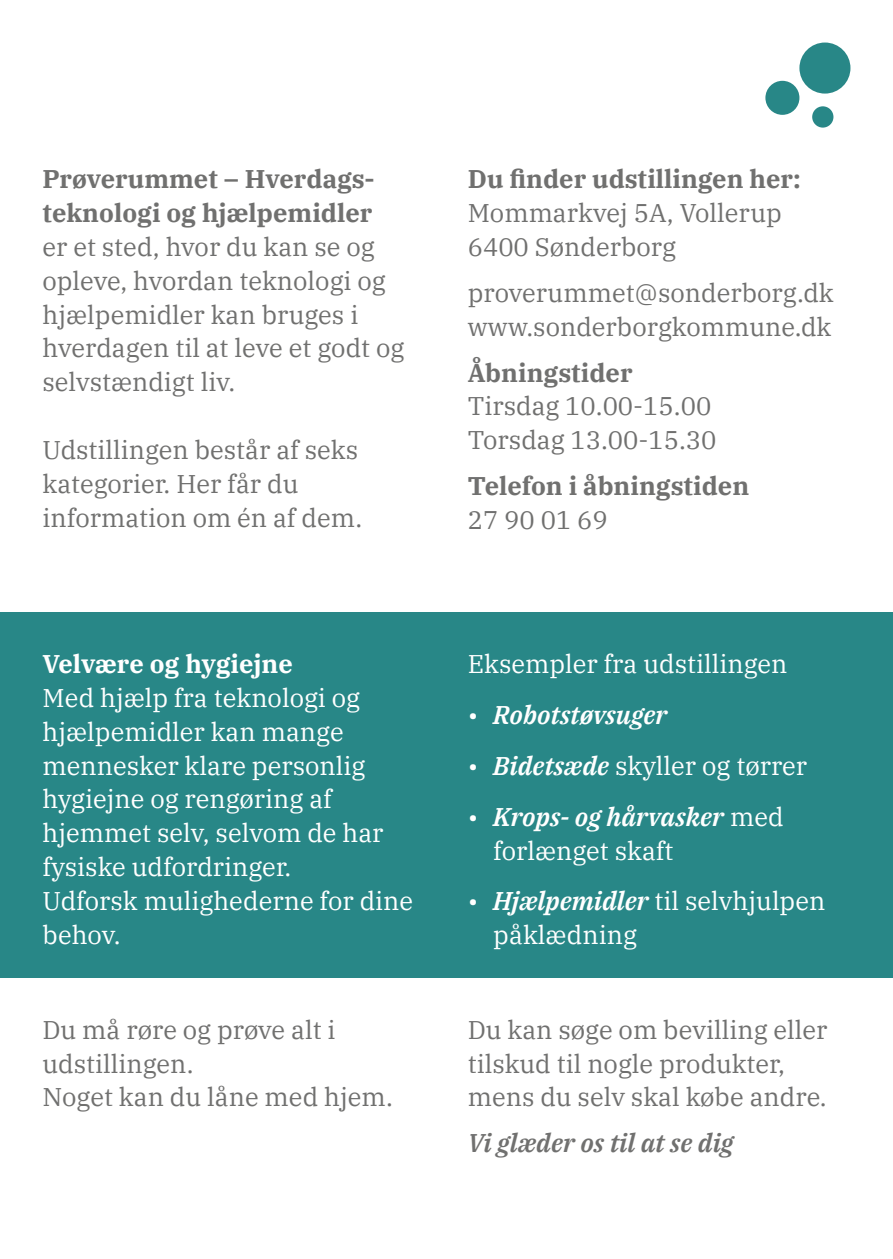
<style>
.page{position:relative;width:893px;height:1259px;background:#fff}
.page>*{position:absolute;margin:0;border:0;box-sizing:border-box;transform-origin:0 0}
.Postkort_B{font:25.5px/33.9px "IBM Plex Serif";color:#70706f}
.Postkort_B_Negativ{font:25.5px/33.9px "IBM Plex Serif";color:#fff}
.Postkort_M{font:700 25.5px "IBM Plex Serif";color:#70706f}
.Postkort_B-2{font:italic 600 25.5px "IBM Plex Serif";color:#70706f}
.Postkort_M-2{font:700 25.5px "IBM Plex Serif";color:#fff}
.t1{font:italic 600 25.5px "IBM Plex Serif";letter-spacing:-.005em;color:#fff}
.s1{font-weight:700}
.s2{font-weight:400;font-style:normal}
.s3{font-weight:600;font-style:italic}
</style>
<div class="page">
<div style="left:0;top:612px;width:893px;height:366px;background:#288787"></div>
<div style="left:765px;top:81px;width:34px;height:34px;background:#288787;border-radius:50%"></div>
<div style="left:812px;top:106px;width:21px;height:22px;background:#288787;border-radius:50%"></div>
<div style="left:799px;top:43px;width:51px;height:51px;background:#288787;border-radius:50%"></div>
<p class="Postkort_B" style="left:43px;top:160px;width:363px"><span class="s1">Prøverummet – Hverdags&shy;teknologi og hjælpemidler<br></span>er et sted, hvor du kan se og opleve, hvordan teknologi og hjælpemidler kan bruges i hverdagen til at leve et godt og selvstændigt liv.</p>
<p class="Postkort_B" style="left:43px;top:431px;width:317px">Udstillingen består af seks</p>
<p class="Postkort_B" style="left:43px;top:465px;width:257px">kategorier. Her får du</p>
<p class="Postkort_B" style="left:43px;top:499px;width:321px">information om én af dem.</p>
<p class="Postkort_M" style="left:468px;top:159px;width:335px">Du finder udstillingen her:</p>
<p class="Postkort_B" style="left:468px;top:194px;width:316px">Mommarkvej 5A, Vollerup</p>
<p class="Postkort_B" style="left:468px;top:228px;width:210px">6400 Sønderborg</p>
<p class="Postkort_B" style="left:468px;top:273px;width:368px">proverummet@sonderborg.dk</p>
<p class="Postkort_B" style="left:468px;top:307px;width:365px">www.sonderborgkommune.dk</p>
<p class="Postkort_M" style="left:468px;top:352px;width:166px">Åbningstider</p>
<p class="Postkort_B" style="left:468px;top:387px;width:245px">Tirsdag 10.00-15.00</p>
<p class="Postkort_B" style="left:468px;top:421px;width:250px">Torsdag 13.00-15.30</p>
<p class="Postkort_M" style="left:468px;top:466px;width:283px">Telefon i åbningstiden</p>
<p class="Postkort_B" style="left:468px;top:501px;width:142px">27 90 01 69</p>
<p class="Postkort_M-2" style="left:43px;top:643px;width:252px">Velvære og hygiejne</p>
<p class="Postkort_B_Negativ" style="left:43px;top:678px;width:372px">Med hjælp fra teknologi og hjælpemidler kan mange mennesker klare personlig hygiejne og rengøring af hjemmet selv, selvom de har fysiske udfordringer.<br>Udforsk mulighederne for dine behov.</p>
<p class="Postkort_B_Negativ" style="left:468px;top:644px;width:321px">Eksempler fra udstillingen</p>
<p class="t1" style="left:468px;top:695px;width:201px"><span class="s2">•</span> Robotstøvsuger</p>
<p class="Postkort_B_Negativ" style="left:468px;top:746px;width:341px">• <span class="s3">Bidetsæde</span> skyller og tørrer</p>
<p class="Postkort_B_Negativ" style="left:493px;top:797px;width:292px;text-indent:-26px">• <span class="s3">Krops- og hårvasker</span> med forlænget skaft</p>
<p class="Postkort_B_Negativ" style="left:493px;top:882px;width:334px;text-indent:-26px">• <span class="s3">Hjælpemidler</span> til selvhjulpen påklædning</p>
<p class="Postkort_B" style="left:43px;top:1010px;width:295px">Du må røre og prøve alt i</p>
<p class="Postkort_B" style="left:43px;top:1044px;width:152px">udstillingen.</p>
<p class="Postkort_B" style="left:43px;top:1078px;width:352px">Noget kan du låne med hjem.</p>
<p class="Postkort_B" style="left:468px;top:1010px;width:361px">Du kan søge om bevilling eller tilskud til nogle produkter, mens du selv skal købe andre.</p>
<p class="Postkort_B-2" style="left:468px;top:1123px;width:267px">Vi glæder os til at se dig</p>
</div>
